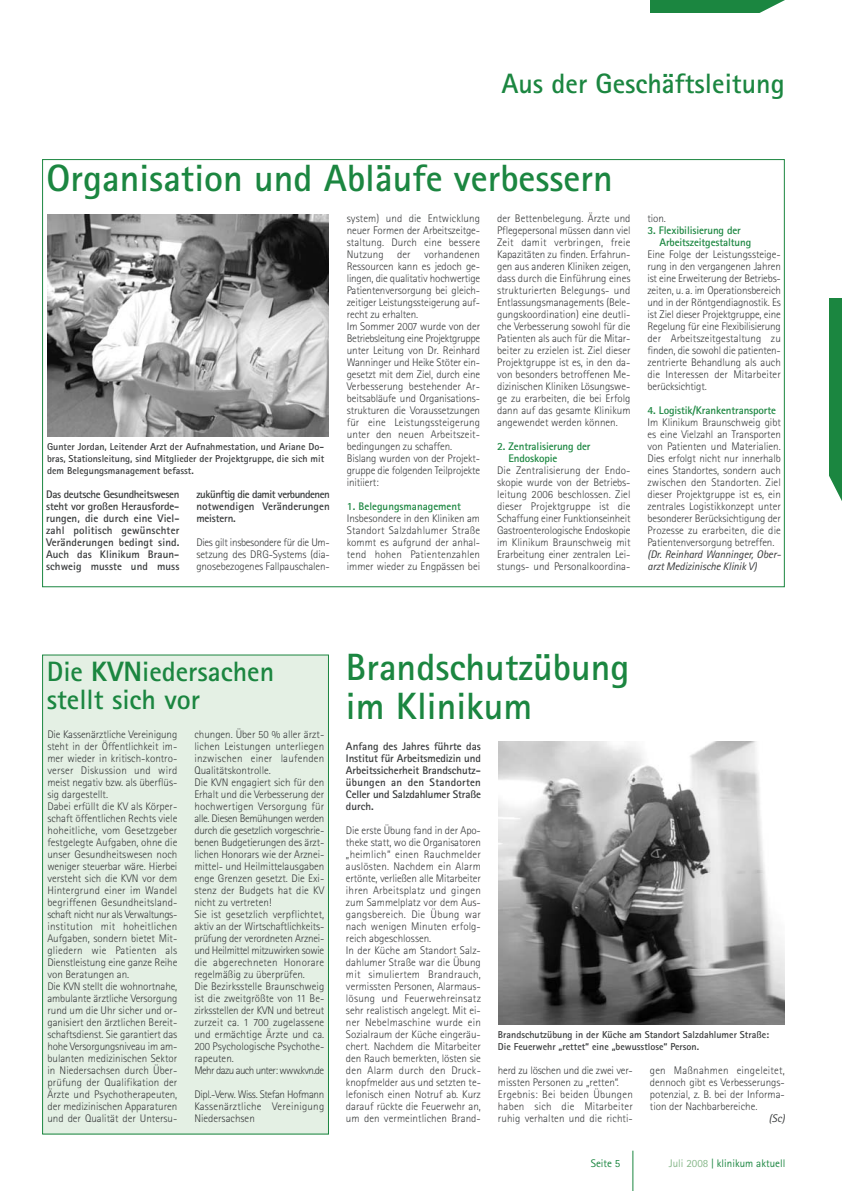
<style>
.page{position:relative;width:842px;height:1191px;background:#fff}
.page>*{position:absolute;margin:0;border:0;box-sizing:border-box;transform-origin:0 0}
.t1{font:700 38px/39px "Rotis Sans Serif";color:#1b8640}
.t2{font:700 28px/28px "Rotis Sans Serif";color:#1b8640}
.t3{font:300 11px/12px "Rotis Sans Serif";color:#383a3b;text-align:justify}
.t4{font:700 11px/12px "Rotis Sans Serif";letter-spacing:.005em;color:#383a3b;text-align:justify}
.t5{font:700 11px/12px "Rotis Sans Serif";letter-spacing:-.01em;color:#1b8640}
.t6{font:italic 11px/12px "Rotis Sans Serif";letter-spacing:-.01em;color:#383a3b}
.t7{font:11px "Rotis Sans Serif";color:#1b8640}
.t8{font:700 10px/12px "Rotis Sans Serif";color:#383a3b;text-align:justify}
.s1{font-weight:800}
.s2{color:#86b789}
</style>
<div class="page">
<div style="left:43px;top:655px;width:285px;height:479px;background:#e4f0e4"></div>
<div style="left:42px;top:654px;width:287px;height:480px;border:1px solid #1b8640"></div>
<div style="left:650px;top:0;width:144px;height:13px;background:#1b8640"></div>
<svg style="left:759px;top:0;width:35px;height:13px"></svg>
<div style="left:829px;top:298px;width:12px;height:212px;background:#1b8640"></div>
<svg style="left:829px;top:476px;width:12px;height:34px"></svg>
<hr style="left:632px;top:1150px;width:1px;height:41px;background:#1b8640">
<img style="left:47px;top:214px;width:282px;height:222px">
<img style="left:498px;top:741px;width:287px;height:284px">
<h2 class="t2" style="left:501px;top:73px;width:285px">Aus der Geschäftsleitung</h2>
<h1 class="t1" style="left:47px;top:162px;width:568px">Organisation und Abläufe verbessern</h1>
<p class="t8" style="left:47px;top:442px;width:279px">Gunter Jordan, Leitender Arzt der Aufnahmestation, und Ariane Do&shy;bras, Stationsleitung, sind Mitglieder der Projektgruppe, die sich mit dem Belegungsmanagement befasst.</p>
<p class="t4" style="left:46px;top:489px;width:135px">Das deutsche Gesundheitswesen steht vor großen Herausforde&shy;rungen, die durch eine Viel&shy;zahl politisch gewünschter Veränderungen bedingt sind.<br>Auch das Klinikum Braun&shy;schweig musste und muss</p>
<p class="t4" style="left:196px;top:489px;width:135px">zukünftig die damit verbundenen notwendigen Veränderungen meistern.</p>
<p class="t3" style="left:196px;top:537px;width:135px">Dies gilt insbesondere für die Um&shy;setzung des DRG-Systems (dia&shy;gnosebezogenes Fallpauschalen-</p>
<p class="t3" style="left:347px;top:213px;width:135px;text-align:left">system) und die Entwicklung neuer Formen der Arbeitszeitge&shy;staltung. Durch eine bessere<br>Nutzung der vorhandenen<br>Ressourcen kann es jedoch ge&shy;lingen, die qualitativ hochwertige<br>Patientenversorgung bei gleich&shy;zeitiger Leistungssteigerung auf&shy;recht zu erhalten.<br>Im Sommer 2007 wurde von der<br>Betriebsleitung eine Projektgruppe unter Leitung von Dr. Reinhard<br>Wanninger und Heike Stöter ein&shy;gesetzt mit dem Ziel, durch eine<br>Verbesserung bestehender Ar&shy;beitsabläufe und Organisations&shy;strukturen die Voraussetzungen für eine Leistungssteigerung unter den neuen Arbeitszeit&shy;bedingungen zu schaffen.<br>Bislang wurden von der Projekt&shy;gruppe die folgenden Teilprojekte initiiert:</p>
<p class="t5" style="left:347px;top:501px;width:116px">1. Belegungsmanagement</p>
<p class="t3" style="left:347px;top:513px;width:135px">Insbesondere in den Kliniken am Standort Salzdahlumer Straße kommt es aufgrund der anhal&shy;tend hohen Patientenzahlen immer wieder zu Engpässen bei</p>
<p class="t3" style="left:497px;top:213px;width:135px">der Bettenbelegung. Ärzte und Pflegepersonal müssen dann viel Zeit damit verbringen, freie Kapazitäten zu finden. Erfahrun&shy;gen aus anderen Kliniken zeigen, dass durch die Einführung eines strukturierten Belegungs- und Entlassungsmanagements (Bele&shy;gungskoordination) eine deutli&shy;che Verbesserung sowohl für die Patienten als auch für die Mitar&shy;beiter zu erzielen ist. Ziel dieser Projektgruppe ist es, in den da&shy;von besonders betroffenen Me&shy;dizinischen Kliniken Lösungswe&shy;ge zu erarbeiten, die bei Erfolg dann auf das gesamte Klinikum angewendet werden können.</p>
<p class="t5" style="left:508px;top:441px;width:84px;text-indent:-11px">2. Zentralisierung der<br>Endoskopie</p>
<p class="t3" style="left:497px;top:465px;width:135px">Die Zentralisierung der Endo&shy;skopie wurde von der Betriebs&shy;leitung 2006 beschlossen. Ziel dieser Projektgruppe ist die Schaffung einer Funktionseinheit Gastroenterologische Endoskopie im Klinikum Braunschweig mit Erarbeitung einer zentralen Lei&shy;stungs- und Personalkoordina-</p>
<p class="t3" style="left:647px;top:213px;width:20px">tion.</p>
<p class="t5" style="left:659px;top:225px;width:93px;text-indent:-12px">3. Flexibilisierung der<br>Arbeitszeitgestaltung</p>
<p class="t3" style="left:647px;top:249px;width:135px">Eine Folge der Leistungssteige&shy;rung in den vergangenen Jahren ist eine Erweiterung der Betriebs&shy;zeiten, u. a. im Operationsbereich und in der Röntgendiagnostik. Es ist Ziel dieser Projektgruppe, eine Regelung für eine Flexibilisierung der Arbeitszeitgestaltung zu finden, die sowohl die patienten&shy;zentrierte Behandlung als auch die Interessen der Mitarbeiter berücksichtigt.</p>
<p class="t5" style="left:647px;top:405px;width:130px">4. Logistik/Krankentransporte</p>
<p class="t3" style="left:647px;top:417px;width:135px">Im Klinikum Braunschweig gibt es eine Vielzahl an Transporten von Patienten und Materialien.<br>Dies erfolgt nicht nur innerhalb eines Standortes, sondern auch zwischen den Standorten. Ziel dieser Projektgruppe ist es, ein zentrales Logistikkonzept unter besonderer Berücksichtigung der Prozesse zu erarbeiten, die die Patientenversorgung betreffen.</p>
<p class="t6" style="left:647px;top:549px;width:133px">(Dr. Reinhard Wanninger, Ober&shy;arzt Medizinische Klinik V)</p>
<h2 class="t2" style="left:47px;top:659px;width:229px">Die <span class="s1">KVN</span>iedersachen stellt sich vor</h2>
<h1 class="t1" style="left:346px;top:651px;width:285px">Brandschutzübung im Klinikum</h1>
<p class="t3" style="left:47px;top:729px;width:131px;text-align:left">Die Kassenärztliche Vereinigung steht in der Öffentlichkeit im&shy;mer wieder in kritisch-kontro&shy;verser Diskussion und wird meist negativ bzw. als überflüs&shy;sig dargestellt.<br>Dabei erfüllt die KV als Körper&shy;schaft öffentlichen Rechts viele hoheitliche, vom Gesetzgeber festgelegte Aufgaben, ohne die unser Gesundheitswesen noch weniger steuerbar wäre. Hierbei versteht sich die KVN vor dem<br>Hintergrund einer im Wandel begriffenen Gesundheitsland&shy;schaft nicht nur als Verwaltungs&shy;institution mit hoheitlichen<br>Aufgaben, sondern bietet Mit&shy;gliedern wie Patienten als<br>Dienstleistung eine ganze Reihe von Beratungen an.<br>Die KVN stellt die wohnortnahe, ambulante ärztliche Versorgung rund um die Uhr sicher und or&shy;ganisiert den ärztlichen Bereit&shy;schaftsdienst. Sie garantiert das hohe Versorgungsniveau im am&shy;bulanten medizinischen Sektor in Niedersachsen durch Über&shy;prüfung der Qualifikation der<br>Ärzte und Psychotherapeuten, der medizinischen Apparaturen und der Qualität der Untersu-</p>
<p class="t3" style="left:194px;top:729px;width:131px;text-align:left">chungen. Über 50 % aller ärzt&shy;lichen Leistungen unterliegen inzwischen einer laufenden<br>Qualitätskontrolle.<br>Die KVN engagiert sich für den<br>Erhalt und die Verbesserung der hochwertigen Versorgung für alle. Diesen Bemühungen werden durch die gesetzlich vorgeschrie&shy;benen Budgetierungen des ärzt&shy;lichen Honorars wie der Arznei&shy;mittel- und Heilmittelausgaben enge Grenzen gesetzt. Die Exi&shy;stenz der Budgets hat die KV nicht zu vertreten!<br>Sie ist gesetzlich verpflichtet, aktiv an der Wirtschaftlichkeits&shy;prüfung der verordneten Arznei&shy;und Heilmittel mitzuwirken sowie die abgerechneten Honorare regelmäßig zu überprüfen.<br>Die Bezirksstelle Braunschweig ist die zweitgrößte von 11 Be&shy;zirksstellen der KVN und betreut zurzeit ca. 1 700 zugelassene und ermächtige Ärzte und ca.<br>200 Psychologische Psychothe&shy;rapeuten.<br>Mehr dazu auch unter: www.kvn.de</p>
<p class="t3" style="left:194px;top:1089px;width:131px">Dipl.-Verw. Wiss. Stefan Hofmann Kassenärztliche Vereinigung Niedersachsen</p>
<p class="t4" style="left:346px;top:741px;width:136px">Anfang des Jahres führte das Institut für Arbeitsmedizin und Arbeitssicherheit Brandschutz&shy;übungen an den Standorten Celler und Salzdahlumer Straße durch.</p>
<p class="t3" style="left:346px;top:825px;width:136px;text-align:left">Die erste Übung fand in der Apo&shy;theke statt, wo die Organisatoren „heimlich“ einen Rauchmelder auslösten. Nachdem ein Alarm ertönte, verließen alle Mitarbeiter ihren Arbeitsplatz und gingen zum Sammelplatz vor dem Aus&shy;gangsbereich. Die Übung war nach wenigen Minuten erfolg&shy;reich abgeschlossen.<br>In der Küche am Standort Salz&shy;dahlumer Straße war die Übung mit simuliertem Brandrauch, vermissten Personen, Alarmaus&shy;lösung und Feuerwehreinsatz sehr realistisch angelegt. Mit ei&shy;ner Nebelmaschine wurde ein<br>Sozialraum der Küche eingeräu&shy;chert. Nachdem die Mitarbeiter den Rauch bemerkten, lösten sie den Alarm durch den Druck&shy;knopfmelder aus und setzten te&shy;lefonisch einen Notruf ab. Kurz darauf rückte die Feuerwehr an, um den vermeintlichen Brand-</p>
<p class="t8" style="left:498px;top:1030px;width:273px">Brandschutzübung in der Küche am Standort Salzdahlumer Straße:<br>Die Feuerwehr „rettet“ eine „bewusstlose“ Person.</p>
<p class="t3" style="left:498px;top:1065px;width:136px;text-align:left">herd zu löschen und die zwei ver&shy;missten Personen zu „retten“.<br>Ergebnis: Bei beiden Übungen haben sich die Mitarbeiter ruhig verhalten und die richti-</p>
<p class="t3" style="left:650px;top:1065px;width:136px">gen Maßnahmen eingeleitet, dennoch gibt es Verbesserungs&shy;potenzial, z. B. bei der Informa&shy;tion der Nachbarbereiche.</p>
<p class="t6" style="left:769px;top:1113px;width:18px">(Sc)</p>
<p class="t7" style="left:591px;top:1159px;width:31px">Seite 5</p>
<p class="t7" style="left:669px;top:1159px;width:118px"><span class="s2">Juli 2008</span> | klinikum aktuell</p>
</div>
